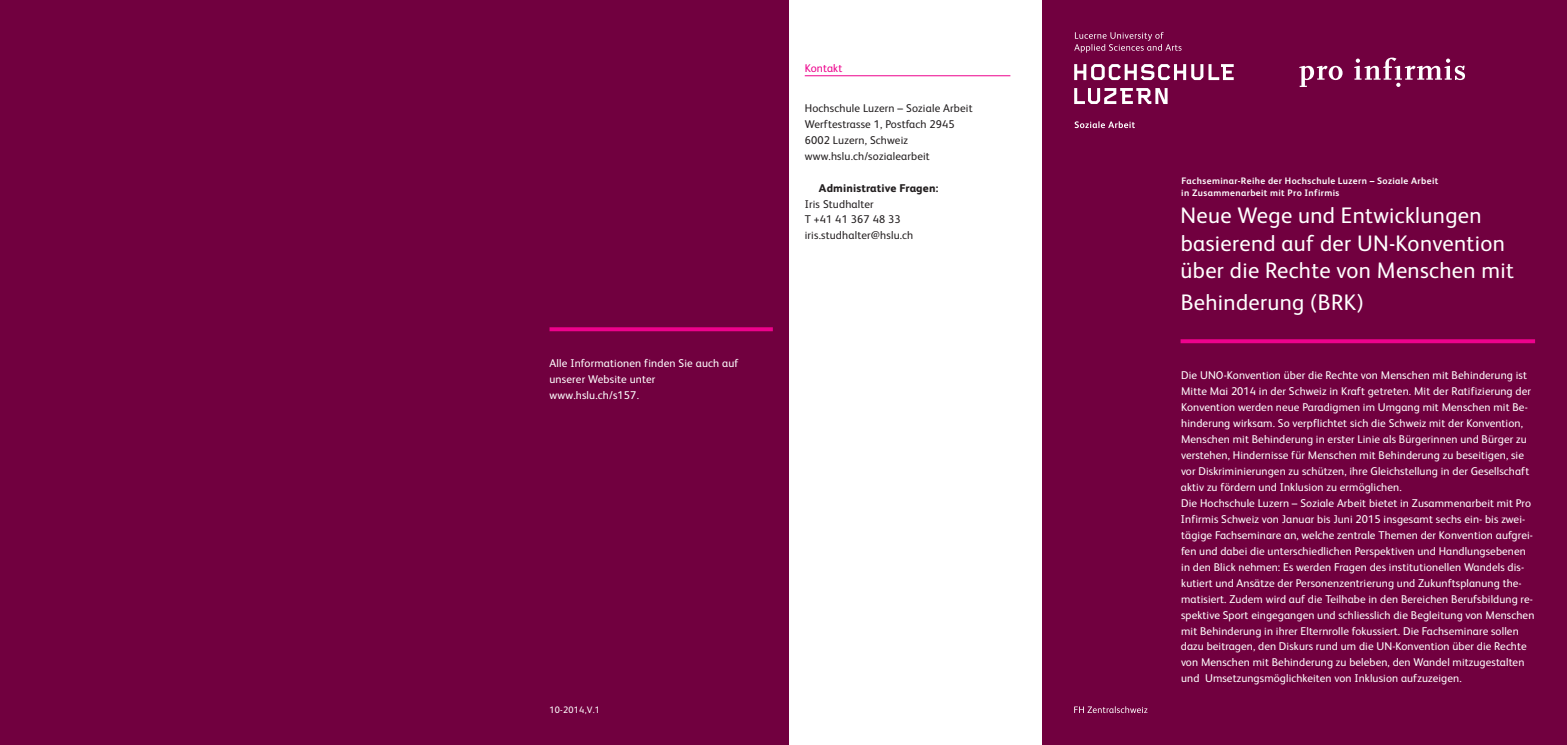
<style>
.page{position:relative;width:1567px;height:745px;background:#fff}
.page>*{position:absolute;margin:0;border:0;box-sizing:border-box;transform-origin:0 0}
.t1{font:22.5px/27.5px "FS Albert";letter-spacing:.015em;color:#fff}
.t2{font:11.25px/16px "FS Albert";letter-spacing:.01em;color:#fff}
.t3{font:11.25px/16px "FS Albert";letter-spacing:.015em;color:#231f20}
.t4{font:800 11.25px "FS Albert";letter-spacing:.015em;color:#231f20}
.t5{font:11.25px "FS Albert";letter-spacing:.015em;color:#ed028c}
.t6{font:700 9.38px/12px "FS Albert";letter-spacing:.04em;color:#fff}
.t7{font:9.38px "FS Albert";letter-spacing:.025em;color:#fff}
</style>
<div class="page">
<div style="left:0;top:0;width:788px;height:744px;background:#71003f"></div>
<div style="left:1042px;top:0;width:524px;height:744px;background:#71003f"></div>
<svg style="left:1074px;top:706px;width:73px;height:6px"></svg>
<svg style="left:1180px;top:339px;width:354px;height:4px"></svg>
<svg style="left:549px;top:327px;width:223px;height:4px"></svg>
<hr style="left:804px;top:75px;width:206px;height:1px;background:#ed028c">
<svg style="left:1074px;top:88px;width:93px;height:16px"></svg>
<svg style="left:1074px;top:64px;width:159px;height:16px"></svg>
<svg style="left:1074px;top:32px;width:107px;height:21px"></svg>
<svg style="left:1074px;top:121px;width:60px;height:7px"></svg>
<svg style="left:1299px;top:66px;width:43px;height:21px"></svg>
<svg style="left:1354px;top:58px;width:110px;height:29px"></svg>
<p class="t2" style="left:549px;top:354px;width:190px">Alle Informationen finden Sie auch auf unserer Website unter www.hslu.ch/s157.</p>
<p class="t5" style="left:804px;top:60px;width:39px">Kontakt</p>
<p class="t3" style="left:804px;top:99px;width:169px">Hochschule Luzern – Soziale Arbeit<br>Werftestrasse 1, Postfach 2945<br>6002 Luzern, Schweiz www.hslu.ch/sozialearbeit</p>
<p class="t4" style="left:819px;top:179px;width:121px">Administrative Fragen:</p>
<p class="t3" style="left:804px;top:195px;width:110px">Iris Studhalter<br>T +41 41 367 48 33 iris.studhalter@hslu.ch</p>
<p class="t7" style="left:549px;top:703px;width:52px">10-2014,V.1</p>
<p class="t6" style="left:1181px;top:174px;width:258px">Fachseminar-Reihe der Hochschule Luzern – Soziale Arbeit in Zusammenarbeit mit Pro Infirmis</p>
<h1 class="t1" style="left:1180px;top:200px;width:335px">Neue Wege und Entwicklungen basierend auf der UN-Konvention über die Rechte von Menschen mit</h1>
<h1 class="t1" style="left:1180px;top:287px;width:185px">Behinderung (BRK)</h1>
<p class="t2" style="left:1180px;top:366px;width:355px">Die UNO-Konvention über die Rechte von Menschen mit Behinderung ist Mitte Mai 2014 in der Schweiz in Kraft getreten. Mit der Ratifizierung der Konvention werden neue Paradigmen im Umgang mit Menschen mit Be&shy;hinderung wirksam. So verpflichtet sich die Schweiz mit der Konvention, Menschen mit Behinderung in erster Linie als Bürgerinnen und Bürger zu verstehen, Hindernisse für Menschen mit Behinderung zu beseitigen, sie vor Diskriminierungen zu schützen, ihre Gleichstellung in der Gesellschaft aktiv zu fördern und Inklusion zu ermöglichen.<br>Die Hochschule Luzern – Soziale Arbeit bietet in Zusammenarbeit mit Pro Infirmis Schweiz von Januar bis Juni 2015 insgesamt sechs ein- bis zwei&shy;tägige Fachseminare an, welche zentrale Themen der Konvention aufgrei&shy;fen und dabei die unterschiedlichen Perspektiven und Handlungsebenen in den Blick nehmen: Es werden Fragen des institutionellen Wandels dis&shy;kutiert und Ansätze der Personenzentrierung und Zukunftsplanung the&shy;matisiert. Zudem wird auf die Teilhabe in den Bereichen Berufsbildung re&shy;spektive Sport eingegangen und schliesslich die Begleitung von Menschen mit Behinderung in ihrer Elternrolle fokussiert. Die Fachseminare sollen dazu beitragen, den Diskurs rund um die UN-Konvention über die Rechte von Menschen mit Behinderung zu beleben, den Wandel mitzugestalten und Umsetzungsmöglichkeiten von Inklusion aufzuzeigen.</p>
</div>
